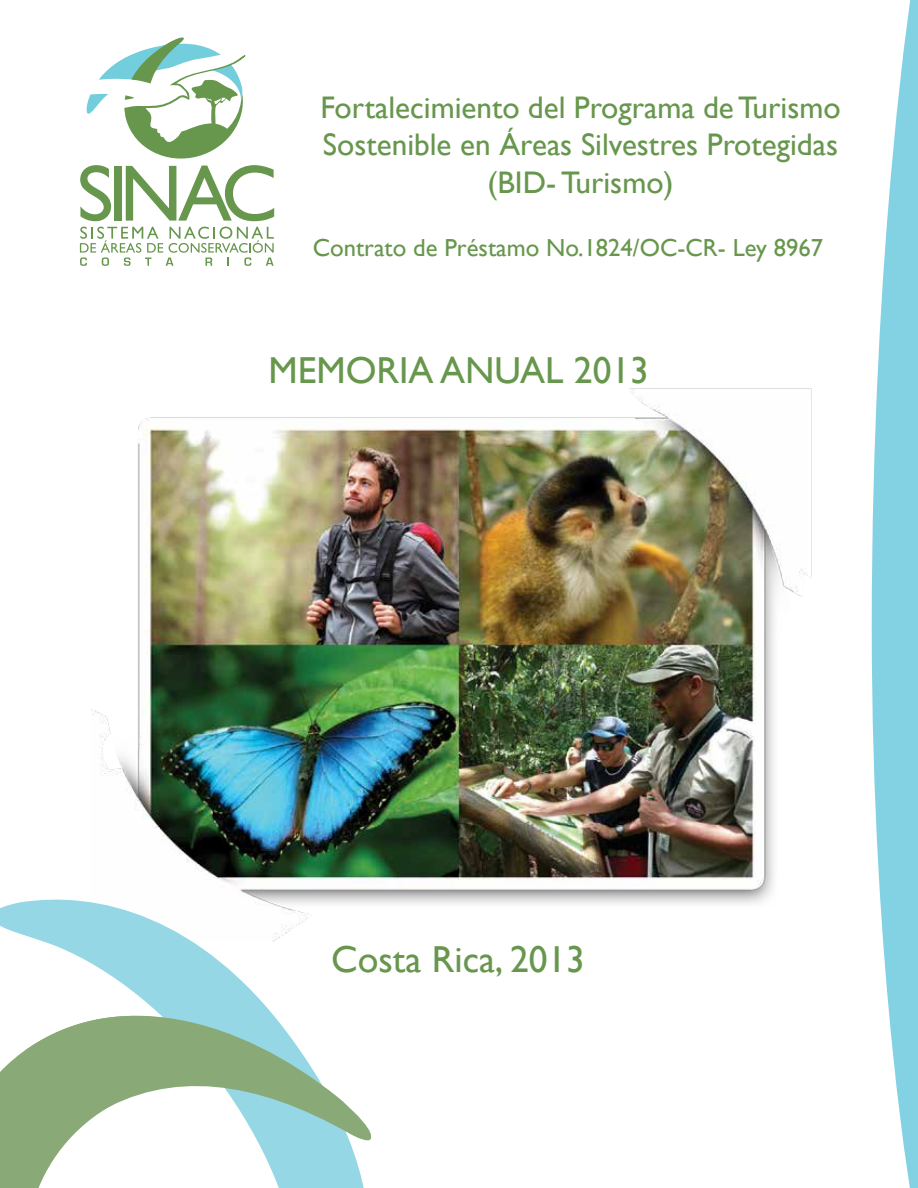
<style>
.page{position:relative;width:918px;height:1188px;background:#fff}
.page>*{position:absolute;margin:0;border:0;box-sizing:border-box;transform-origin:0 0}
.t1{font:37.5px "Gill Sans";color:#67964d}
.t2{font:31.2px/37.5px "Gill Sans";color:#67964d;text-align:center}
.t3{font:24.6px "Gill Sans";color:#67964d}
</style>
<div class="page">
<img style="left:91px;top:388px;width:721px;height:516px">
<svg style="left:80px;top:227px;width:194px;height:39px"></svg>
<svg style="left:80px;top:37px;width:194px;height:184px"></svg>
<svg style="left:872px;top:0;width:46px;height:1188px;fill:#83d2e4"></svg>
<svg style="left:0;top:900px;width:370px;height:288px"></svg>
<svg style="left:26px;top:987px;width:344px;height:162px"></svg>
<p class="t2" style="left:320px;top:88px;width:522px">Fortalecimiento del Programa de Turismo<br>Sostenible en Áreas Silvestres Protegidas (BID- Turismo)</p>
<p class="t3" style="left:313px;top:233px;width:512px">Contrato de Préstamo No.1824/OC-CR- Ley 8967</p>
<p class="t1" style="left:268px;top:349px;width:382px">MEMORIA ANUAL 2013</p>
<p class="t1" style="left:331px;top:938px;width:255px">Costa Rica, 2013</p>
</div>
